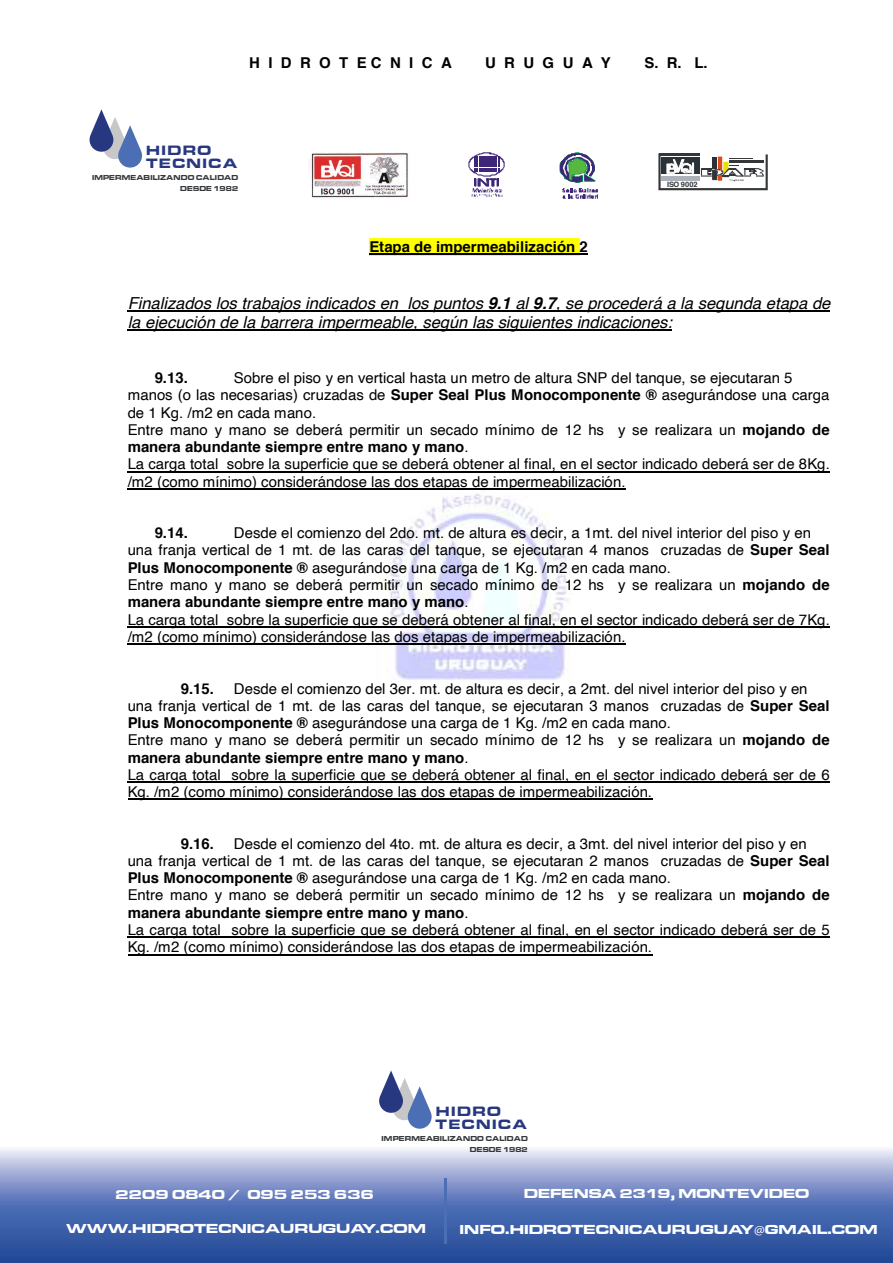
<style>
.page{position:relative;width:893px;height:1263px;background:#fff}
.page>*{position:absolute;margin:0;border:0;box-sizing:border-box;transform-origin:0 0}
.t1{font:italic 16.5px/18.9px "Helvetica";color:#000}
.t2{font:15px/17.2px "Helvetica";color:#000}
.t3{font:700 15px "Helvetica";color:#000}
.t4{font:700 expanded 14.1px/12.3px "Eurostile MN";letter-spacing:.105em;color:#283880}
.t5{font:700 expanded 13.5px "Eurostile MN";letter-spacing:.005em;color:#fff;scale:1.08 1}
.t6{font:700 expanded 13.5px "Eurostile MN";letter-spacing:.005em;color:#fff;scale:1.07 1}
.t7{font:700 expanded 13.5px "Eurostile MN";letter-spacing:.005em;color:#fff;scale:1.09 1}
.t8{font:700 expanded 7.35px/10.5px "Eurostile MN";letter-spacing:.025em;color:#34383b;text-align:right;scale:.92 1}
.t9{font:700 7.35px "Helvetica";letter-spacing:.015em;color:#343739}
.s1{font-weight:700}
.s2{font-family:"Myriad Pro";font-weight:400;font-stretch:normal}
</style>
<div class="page">
<img style="left:377px;top:485px;width:203px;height:194px">
<img style="left:309px;top:152px;width:99px;height:46px">
<svg style="left:468px;top:152px;width:36px;height:46px"></svg>
<svg style="left:559px;top:152px;width:39px;height:47px"></svg>
<svg style="left:658px;top:153px;width:109px;height:37px"></svg>
<div style="left:369px;top:238px;width:210px;height:17px;background:#ff0"></div>
<hr style="left:369px;top:253px;width:219px;height:2px;background:#000">
<hr style="left:128px;top:310px;width:701px;height:2px;background:#000">
<hr style="left:128px;top:329px;width:543px;height:2px;background:#000">
<hr style="left:128px;top:471px;width:701px;height:1px;background:#000">
<hr style="left:128px;top:488px;width:498px;height:1px;background:#000">
<hr style="left:128px;top:626px;width:701px;height:1px;background:#000">
<hr style="left:128px;top:644px;width:498px;height:1px;background:#000">
<hr style="left:128px;top:782px;width:701px;height:1px;background:#000">
<hr style="left:128px;top:799px;width:524px;height:1px;background:#000">
<hr style="left:128px;top:937px;width:701px;height:1px;background:#000">
<hr style="left:128px;top:954px;width:524px;height:1px;background:#000">
<svg style="left:0;top:1149px;width:892px;height:114px;background:#6881bc"></svg>
<hr style="left:444px;top:1178px;width:3px;height:66px;background:#4c6eb5">
<svg style="left:379px;top:1070px;width:52px;height:59px"></svg>
<svg style="left:89px;top:109px;width:53px;height:59px"></svg>
<p class="t3" style="left:249px;top:50px;width:204px">H I D R O T E C N I C A</p>
<p class="t3" style="left:485px;top:50px;width:127px">U R U G U A Y</p>
<p class="t3" style="left:644px;top:50px;width:65px">S. R. L.</p>
<p class="t4" style="left:146px;top:145px;width:93px">HIDRO<br>TECNICA</p>
<p class="t8" style="left:92px;top:172px;width:160px">IMPERMEABILIZANDO CALIDAD<br>DESDE 1982</p>
<p class="t3" style="left:369px;top:234px;width:220px">Etapa de impermeabilización 2</p>
<p class="t9" style="left:667px;top:179px;width:32px">ISO 9002</p>
<p class="t1" style="left:128px;top:294px;width:704px">Finalizados los trabajos indicados en los puntos <span class="s1">9.1</span> al <span class="s1">9.7</span>, se procederá a la segunda etapa de la ejecución de la barrera impermeable, según las siguientes indicaciones:</p>
<p class="t2" style="left:128px;top:370px;width:703px;text-indent:106px">Sobre el piso y en vertical hasta un metro de altura SNP del tanque, se ejecutaran 5 manos (o las necesarias) cruzadas de <span class="s1">Super Seal Plus Monocomponente ®</span> asegurándose una carga de 1 Kg. /m2 en cada mano.<br>Entre mano y mano se deberá permitir un secado mínimo de 12 hs y se realizara un <span class="s1">mojando de manera abundante siempre entre mano y mano</span>.<br>La carga total sobre la superficie que se deberá obtener al final, en el sector indicado deberá ser de 8Kg. /m2 (como mínimo) considerándose las dos etapas de impermeabilización.</p>
<p class="t3" style="left:155px;top:521px;width:35px">9.14.</p>
<p class="t3" style="left:155px;top:366px;width:35px">9.13.</p>
<p class="t2" style="left:128px;top:525px;width:703px;text-indent:106px">Desde el comienzo del 2do. mt. de altura es decir, a 1mt. del nivel interior del piso y en una franja vertical de 1 mt. de las caras del tanque, se ejecutaran 4 manos cruzadas de <span class="s1">Super Seal Plus Monocomponente ®</span> asegurándose una carga de 1 Kg. /m2 en cada mano.<br>Entre mano y mano se deberá permitir un secado mínimo de 12 hs y se realizara un <span class="s1">mojando de manera abundante siempre entre mano y mano</span>.<br>La carga total sobre la superficie que se deberá obtener al final, en el sector indicado deberá ser de 7Kg. /m2 (como mínimo) considerándose las dos etapas de impermeabilización.</p>
<p class="t3" style="left:181px;top:676px;width:35px">9.15.</p>
<p class="t2" style="left:128px;top:680px;width:703px;text-indent:106px">Desde el comienzo del 3er. mt. de altura es decir, a 2mt. del nivel interior del piso y en una franja vertical de 1 mt. de las caras del tanque, se ejecutaran 3 manos cruzadas de <span class="s1">Super Seal Plus Monocomponente ®</span> asegurándose una carga de 1 Kg. /m2 en cada mano.<br>Entre mano y mano se deberá permitir un secado mínimo de 12 hs y se realizara un <span class="s1">mojando de manera abundante siempre entre mano y mano</span>.<br>La carga total sobre la superficie que se deberá obtener al final, en el sector indicado deberá ser de 6<br>Kg. /m2 (como mínimo) considerándose las dos etapas de impermeabilización.</p>
<p class="t3" style="left:181px;top:831px;width:35px">9.16.</p>
<p class="t2" style="left:128px;top:835px;width:703px;text-indent:106px">Desde el comienzo del 4to. mt. de altura es decir, a 3mt. del nivel interior del piso y en una franja vertical de 1 mt. de las caras del tanque, se ejecutaran 2 manos cruzadas de <span class="s1">Super Seal Plus Monocomponente ®</span> asegurándose una carga de 1 Kg. /m2 en cada mano.<br>Entre mano y mano se deberá permitir un secado mínimo de 12 hs y se realizara un <span class="s1">mojando de manera abundante siempre entre mano y mano</span>.<br>La carga total sobre la superficie que se deberá obtener al final, en el sector indicado deberá ser de 5<br>Kg. /m2 (como mínimo) considerándose las dos etapas de impermeabilización.</p>
<p class="t4" style="left:435px;top:1106px;width:93px">HIDRO<br>TECNICA</p>
<p class="t8" style="left:381px;top:1133px;width:160px">IMPERMEABILIZANDO CALIDAD<br>DESDE 1982</p>
<p class="t2" style="left:465px;top:1140px;width:10px">4</p>
<p class="t7" style="left:115px;top:1187px;width:239px">2209 0840 / 095 253 636</p>
<p class="t6" style="left:524px;top:1186px;width:268px">DEFENSA 2319, MONTEVIDEO</p>
<p class="t5" style="left:66px;top:1221px;width:335px">WWW.HIDROTECNICAURUGUAY.COM</p>
<p class="t5" style="left:459px;top:1222px;width:389px">INFO.HIDROTECNICAURUGUAY<span class="s2">@</span>GMAIL.COM</p>
</div>
